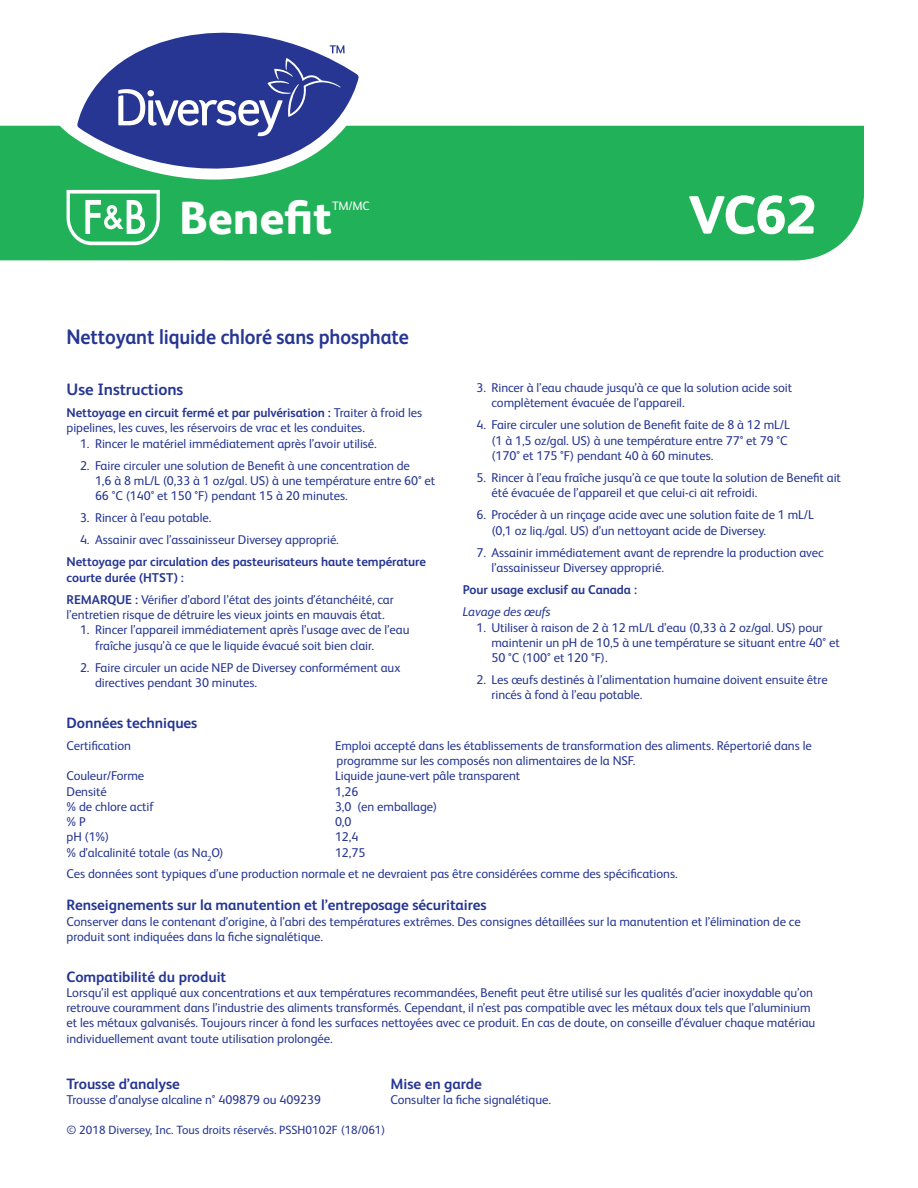
<style>
.page{position:relative;width:918px;height:1188px;background:#fff}
.page>*{position:absolute;margin:0;border:0;box-sizing:border-box;transform-origin:0 0}
.t1{font:800 54px "FS Albert Pro";color:#fff}
.Fancy_Name_page_1{font:800 46.5px "FS Albert Pro";color:#fff}
.t2{font:700 21px "FS Albert Pro";letter-spacing:-.005em;color:#263692;scale:.93 1}
.t3{font:700 16.5px "FS Albert Pro";letter-spacing:-.005em;color:#263692}
.t4{font:700 15px "FS Albert Pro";letter-spacing:-.005em;color:#263692}
.t5{font:12.75px/15.3px "FS Albert Pro";letter-spacing:-.005em;color:#263692}
.t6{font:700 12.75px/15.3px "FS Albert Pro";letter-spacing:-.005em;color:#263692}
.t7{font:italic 12.75px "FS Albert Pro";letter-spacing:-.005em;color:#263692}
.Fancy_Name_page_1-2{font:12.3px "FS Albert Pro";color:#fff}
.t8{font:12px "FS Albert Pro";color:#263692}
.s1{font-weight:700}
</style>
<div class="page">
<div style="left:0;top:126px;width:864px;height:134px;background:#21b259"></div>
<svg style="left:57px;top:125px;width:317px;height:55px;background:#32b866"></svg>
<svg style="left:77px;top:32px;width:282px;height:149px"></svg>
<svg style="left:118px;top:45px;width:227px;height:91px;background:#4b59a4"></svg>
<svg style="left:67px;top:190px;width:93px;height:55px"></svg>
<p class="Fancy_Name_page_1" style="left:179px;top:181px;width:154px">Benefit</p>
<p class="Fancy_Name_page_1-2" style="left:332px;top:197px;width:39px">TM/MC</p>
<p class="t1" style="left:688px;top:173px;width:130px">VC62</p>
<p class="t2" style="left:67px;top:322px;width:370px">Nettoyant liquide chloré sans phosphate</p>
<p class="t3" style="left:67px;top:378px;width:118px">Use Instructions</p>
<p class="t5" style="left:67px;top:404px;width:357px"><span class="s1">Nettoyage en circuit fermé et par pulvérisation :</span> Traiter à froid les pipelines, les cuves, les réservoirs de vrac et les conduites.</p>
<p class="t5" style="left:80px;top:435px;width:298px">1. Rincer le matériel immédiatement après l’avoir utilisé.</p>
<p class="t5" style="left:95px;top:457px;width:342px;text-indent:-15px">2. Faire circuler une solution de Benefit à une concentration de<br>1,6 à 8 mL/L (0,33 à 1 oz/gal. US) à une température entre 60° et<br>66 °C (140° et 150 °F) pendant 15 à 20 minutes.</p>
<p class="t5" style="left:80px;top:509px;width:133px">3. Rincer à l’eau potable.</p>
<p class="t5" style="left:80px;top:531px;width:260px">4. Assainir avec l’assainisseur Diversey approprié.</p>
<p class="t6" style="left:67px;top:554px;width:361px">Nettoyage par circulation des pasteurisateurs haute température courte durée (HTST) :</p>
<p class="t5" style="left:67px;top:591px;width:329px"><span class="s1">REMARQUE :</span> Vérifier d’abord l’état des joints d’étanchéité, car l’entretien risque de détruire les vieux joints en mauvais état.</p>
<p class="t5" style="left:95px;top:621px;width:316px;text-indent:-15px">1. Rincer l’appareil immédiatement après l’usage avec de l’eau fraîche jusqu’à ce que le liquide évacué soit bien clair.</p>
<p class="t5" style="left:95px;top:659px;width:307px;text-indent:-15px">2. Faire circuler un acide NEP de Diversey conformément aux directives pendant 30 minutes.</p>
<p class="t5" style="left:491px;top:379px;width:302px;text-indent:-15px">3. Rincer à l’eau chaude jusqu’à ce que la solution acide soit complètement évacuée de l’appareil.</p>
<p class="t5" style="left:491px;top:417px;width:300px;text-indent:-15px">4. Faire circuler une solution de Benefit faite de 8 à 12 mL/L (1 à 1,5 oz/gal. US) à une température entre 77° et 79 °C (170° et 175 °F) pendant 40 à 60 minutes.</p>
<p class="t5" style="left:491px;top:469px;width:351px;text-indent:-15px">5. Rincer à l’eau fraîche jusqu’à ce que toute la solution de Benefit ait été évacuée de l’appareil et que celui-ci ait refroidi.</p>
<p class="t5" style="left:491px;top:507px;width:324px;text-indent:-15px">6. Procéder à un rinçage acide avec une solution faite de 1 mL/L (0,1 oz liq./gal. US) d’un nettoyant acide de Diversey.</p>
<p class="t5" style="left:491px;top:544px;width:334px;text-indent:-15px">7. Assainir immédiatement avant de reprendre la production avec l’assainisseur Diversey approprié.</p>
<p class="t6" style="left:463px;top:582px;width:176px">Pour usage exclusif au Canada :</p>
<p class="t7" style="left:463px;top:603px;width:89px">Lavage des œufs</p>
<p class="t5" style="left:491px;top:619px;width:350px;text-indent:-15px">1. Utiliser à raison de 2 à 12 mL/L d’eau (0,33 à 2 oz/gal. US) pour maintenir un pH de 10,5 à une température se situant entre 40° et<br>50 °C (100° et 120 °F).</p>
<p class="t5" style="left:491px;top:671px;width:338px;text-indent:-15px">2. Les œufs destinés à l’alimentation humaine doivent ensuite être rincés à fond à l’eau potable.</p>
<p class="t4" style="left:67px;top:712px;width:132px">Données techniques</p>
<p class="t5" style="left:67px;top:737px;width:66px">Certification</p>
<p class="t5" style="left:335px;top:737px;width:478px">Emploi accepté dans les établissements de transformation des aliments. Répertorié dans le</p>
<p class="t5" style="left:337px;top:752px;width:300px">programme sur les composés non alimentaires de la NSF.</p>
<p class="t5" style="left:67px;top:767px;width:79px">Couleur/Forme</p>
<p class="t5" style="left:335px;top:767px;width:187px">Liquide jaune-vert pâle transparent</p>
<p class="t5" style="left:67px;top:783px;width:42px">Densité</p>
<p class="t5" style="left:335px;top:783px;width:25px">1,26</p>
<p class="t5" style="left:67px;top:798px;width:89px">% de chlore actif</p>
<p class="t5" style="left:335px;top:798px;width:104px">3,0 (en emballage)</p>
<p class="t5" style="left:67px;top:813px;width:21px">% P</p>
<p class="t5" style="left:335px;top:813px;width:18px">0,0</p>
<p class="t5" style="left:67px;top:828px;width:44px">pH (1%)</p>
<p class="t5" style="left:335px;top:828px;width:25px">12,4</p>
<p class="t5" style="left:67px;top:844px;width:159px">% d’alcalinité totale (as Na<sub>2</sub>O)</p>
<p class="t5" style="left:335px;top:844px;width:32px">12,75</p>
<p class="t5" style="left:67px;top:865px;width:613px">Ces données sont typiques d’une production normale et ne devraient pas être considérées comme des spécifications.</p>
<p class="t4" style="left:67px;top:895px;width:422px">Renseignements sur la manutention et l’entreposage sécuritaires</p>
<p class="t5" style="left:67px;top:913px;width:736px">Conserver dans le contenant d’origine, à l’abri des températures extrêmes. Des consignes détaillées sur la manutention et l’élimination de ce produit sont indiquées dans la fiche signalétique.</p>
<p class="t4" style="left:67px;top:966px;width:161px">Compatibilité du produit</p>
<p class="t5" style="left:67px;top:984px;width:750px">Lorsqu’il est appliqué aux concentrations et aux températures recommandées, Benefit peut être utilisé sur les qualités d’acier inoxydable qu’on retrouve couramment dans l’industrie des aliments transformés. Cependant, il n’est pas compatible avec les métaux doux tels que l’aluminium et les métaux galvanisés. Toujours rincer à fond les surfaces nettoyées avec ce produit. En cas de doute, on conseille d’évaluer chaque matériau individuellement avant toute utilisation prolongée.</p>
<p class="t4" style="left:67px;top:1073px;width:115px">Trousse d’analyse</p>
<p class="t4" style="left:391px;top:1073px;width:93px">Mise en garde</p>
<p class="t5" style="left:67px;top:1091px;width:256px">Trousse d’analyse alcaline n° 409879 ou 409239</p>
<p class="t5" style="left:391px;top:1091px;width:162px">Consulter la fiche signalétique.</p>
<p class="t8" style="left:67px;top:1121px;width:320px">© 2018 Diversey, Inc. Tous droits réservés. PSSH0102F (18/061)</p>
</div>
